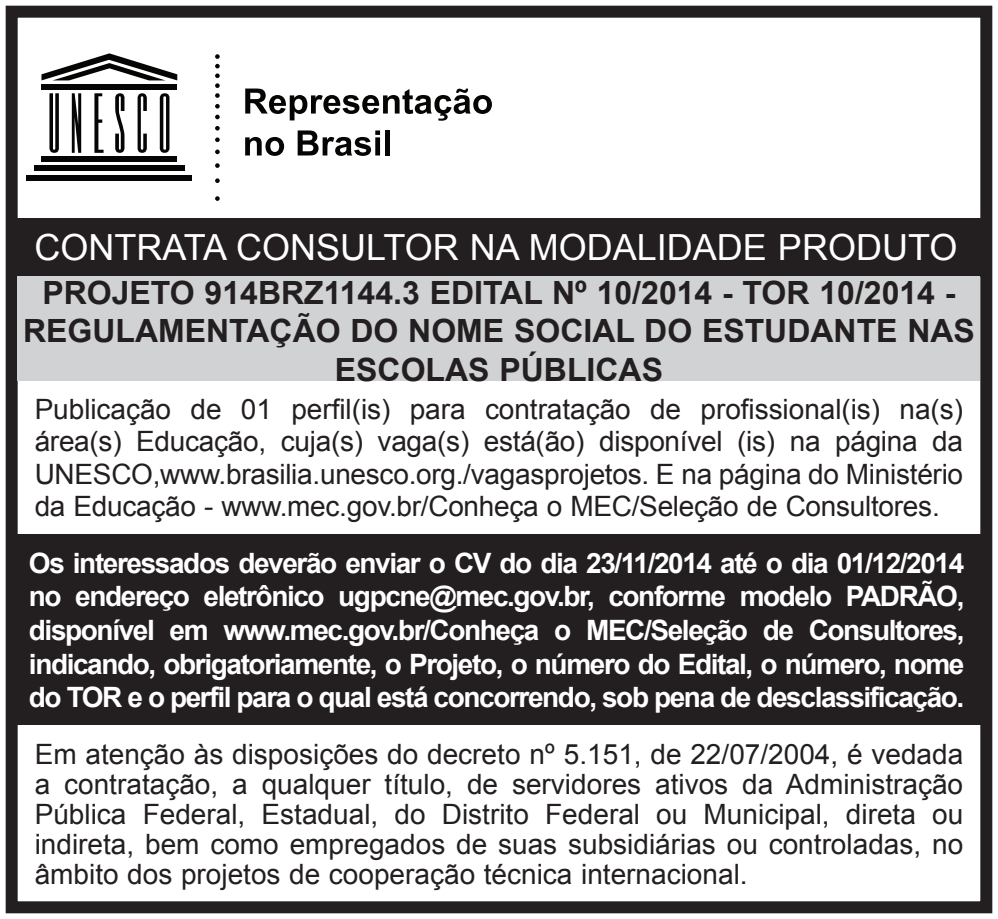
<style>
.page{position:relative;width:998px;height:919px;background:#fff}
.page>*{position:absolute;margin:0;border:0;box-sizing:border-box;transform-origin:0 0}
.t1{font:36px "Arial";color:#fff}
.t2{font:700 32px/38.4px "Arial";color:#231f20;text-align:center}
.t3{font:28px/30px "Arial";letter-spacing:-.005em;color:#231f20;text-align:justify}
.t4{font:700 28px/33.6px "Arial";letter-spacing:-.05em;color:#fff;text-align:justify}
</style>
<div class="page">
<div style="left:6px;top:6px;width:986px;height:907px;border:12px solid #231f20"></div>
<div style="left:8px;top:218px;width:976px;height:59px;background:#231f20"></div>
<div style="left:10px;top:534px;width:974px;height:191px;background:#231f20"></div>
<div style="left:18px;top:277px;width:962px;height:104px;background:#d1d2d4"></div>
<svg style="left:215px;top:54px;width:5px;height:44px"></svg>
<svg style="left:215px;top:104px;width:5px;height:5px"></svg>
<svg style="left:215px;top:115px;width:5px;height:4px"></svg>
<svg style="left:215px;top:126px;width:5px;height:4px"></svg>
<svg style="left:215px;top:137px;width:5px;height:5px"></svg>
<svg style="left:215px;top:149px;width:5px;height:5px"></svg>
<svg style="left:215px;top:163px;width:5px;height:5px"></svg>
<svg style="left:215px;top:178px;width:5px;height:5px"></svg>
<svg style="left:215px;top:196px;width:5px;height:5px"></svg>
<div style="left:41px;top:156px;width:136px;height:6px;background:#050504"></div>
<div style="left:34px;top:166px;width:151px;height:5px;background:#050504"></div>
<div style="left:27px;top:175px;width:165px;height:6px;background:#050504"></div>
<div style="left:41px;top:84px;width:136px;height:6px;background:#050504"></div>
<svg style="left:41px;top:53px;width:136px;height:27px"></svg>
<svg style="left:49px;top:93px;width:10px;height:60px"></svg>
<svg style="left:72px;top:93px;width:9px;height:60px"></svg>
<svg style="left:94px;top:93px;width:10px;height:60px"></svg>
<svg style="left:137px;top:93px;width:10px;height:60px"></svg>
<svg style="left:160px;top:93px;width:10px;height:60px"></svg>
<svg style="left:115px;top:93px;width:10px;height:60px"></svg>
<svg style="left:245px;top:88px;width:247px;height:33px"></svg>
<svg style="left:245px;top:137px;width:39px;height:19px"></svg>
<svg style="left:298px;top:130px;width:82px;height:26px"></svg>
<div style="left:385px;top:130px;width:5px;height:25px;background:#050504"></div>
<p class="t1" style="left:34px;top:224px;width:924px">CONTRATA CONSULTOR NA MODALIDADE PRODUTO</p>
<p class="t2" style="left:23px;top:274px;width:953px">PROJETO 914BRZ1144.3 EDITAL Nº 10/2014 - TOR 10/2014 -<br>REGULAMENTAÇÃO DO NOME SOCIAL DO ESTUDANTE NAS<br>ESCOLAS PÚBLICAS</p>
<p class="t3" style="left:35px;top:393px;width:930px;line-height:32.4px">Publicação de 01 perfil(is) para contratação de profissional(is) na(s) área(s) Educação, cuja(s) vaga(s) está(ão) disponível (is) na página da UNESCO,www.brasilia.unesco.org./vagasprojetos. E na página do Ministério da Educação - www.mec.gov.br/Conheça o MEC/Seleção de Consultores.</p>
<p class="t4" style="left:29px;top:547px;width:937px">Os interessados deverão enviar o CV do dia 23/11/2014 até o dia 01/12/2014 no endereço eletrônico ugpcne@mec.gov.br, conforme modelo PADRÃO, disponível em www.mec.gov.br/Conheça o MEC/Seleção de Consultores, indicando, obrigatoriamente, o Projeto, o número do Edital, o número, nome do TOR e o perfil para o qual está concorrendo, sob pena de desclassificação.</p>
<p class="t3" style="left:35px;top:739px;width:930px">Em atenção às disposições do decreto nº 5.151, de 22/07/2004, é vedada a contratação, a qualquer título, de servidores ativos da Administração Pública Federal, Estadual, do Distrito Federal ou Municipal, direta ou indireta, bem como empregados de suas subsidiárias ou controladas, no âmbito dos projetos de cooperação técnica internacional.</p>
</div>
